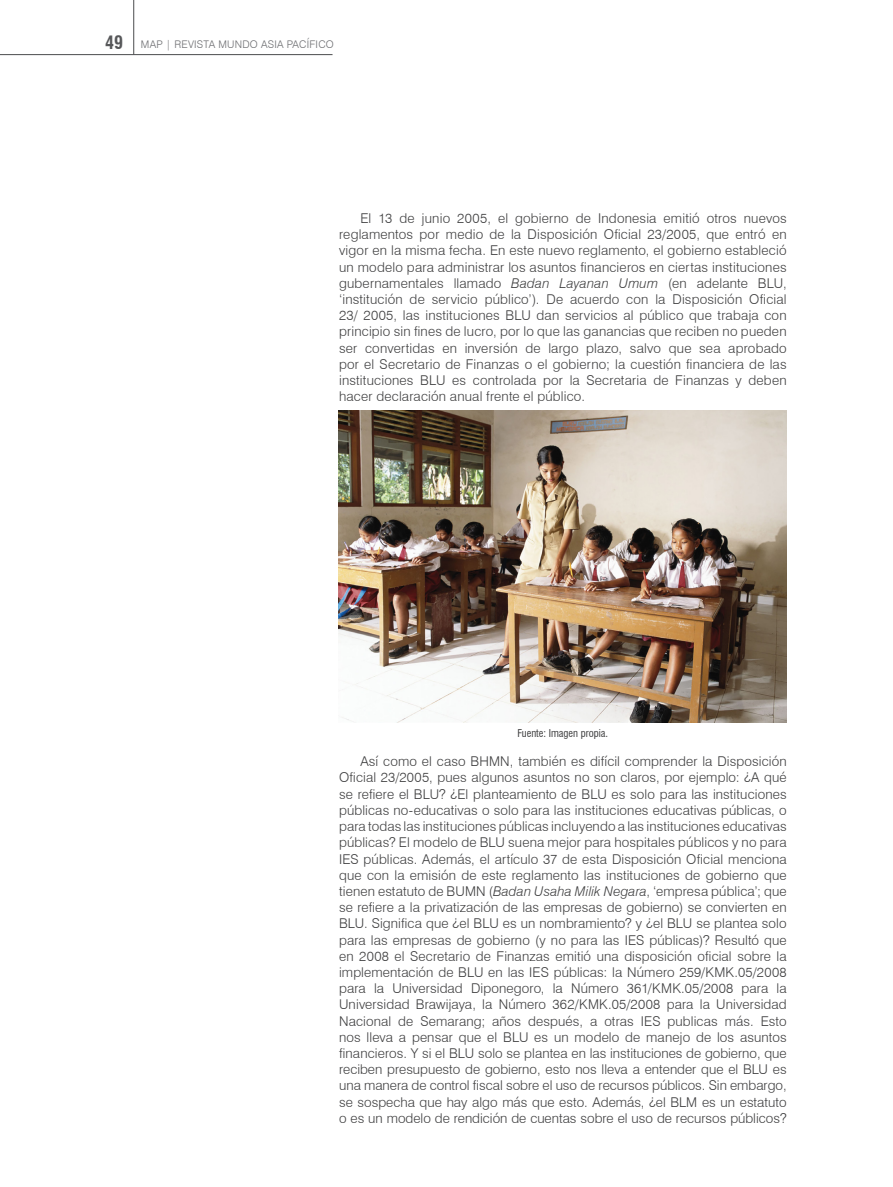
<style>
.page{position:relative;width:893px;height:1187px;background:#fff}
.page>*{position:absolute;margin:0;border:0;box-sizing:border-box;transform-origin:0 0}
._01_TX_Sangría{font:300 13.5px/16.2px "Swiss 721 BT";color:#3e3e3f;text-align:justify}
.t1{font:300 10.5px "Swiss 721 BT";letter-spacing:.02em;color:#6c6d70}
.Fuente{font:condensed 10.5px "Swiss 721 BT";color:#3e3e3f}
.s1{font-weight:700;font-stretch:condensed;font-size:18px;color:#57585a}
.s2{font-style:italic}
</style>
<div class="page">
<img style="left:339px;top:410px;width:448px;height:312px">
<hr style="left:0;top:54px;width:333px;height:1px;background:#4b4c4d">
<hr style="left:133px;top:0;width:1px;height:55px;background:#4b4c4d">
<p class="t1" style="left:105px;top:38px;width:230px"><span class="s1">49</span> MAP | REVISTA MUNDO ASIA PACÍFICO</p>
<p class="_01_TX_Sangría" style="left:339px;top:210px;width:449px;text-indent:21px">El 13 de junio 2005, el gobierno de Indonesia emitió otros nuevos reglamentos por medio de la Disposición Oficial 23/2005, que entró en vigor en la misma fecha. En este nuevo reglamento, el gobierno estableció un modelo para administrar los asuntos financieros en ciertas instituciones gubernamentales llamado <span class="s2">Badan Layanan Umum</span> (en adelante BLU, ‘institución de servicio público’). De acuerdo con la Disposición Oficial 23/ 2005, las instituciones BLU dan servicios al público que trabaja con principio sin fines de lucro, por lo que las ganancias que reciben no pueden ser convertidas en inversión de largo plazo, salvo que sea aprobado por el Secretario de Finanzas o el gobierno; la cuestión financiera de las instituciones BLU es controlada por la Secretaria de Finanzas y deben hacer declaración anual frente el público.</p>
<p class="Fuente" style="left:517px;top:726px;width:92px">Fuente: Imagen propia.</p>
<p class="_01_TX_Sangría" style="left:339px;top:753px;width:449px;text-indent:21px">Así como el caso BHMN, también es difícil comprender la Disposición Oficial 23/2005, pues algunos asuntos no son claros, por ejemplo: ¿A qué se refiere el BLU? ¿El planteamiento de BLU es solo para las instituciones públicas no-educativas o solo para las instituciones educativas públicas, o para todas las instituciones públicas incluyendo a las instituciones educativas públicas? El modelo de BLU suena mejor para hospitales públicos y no para IES públicas. Además, el artículo 37 de esta Disposición Oficial menciona que con la emisión de este reglamento las instituciones de gobierno que tienen estatuto de BUMN (<span class="s2">Badan Usaha Milik Negara</span>, ‘empresa pública’; que se refiere a la privatización de las empresas de gobierno) se convierten en BLU. Significa que ¿el BLU es un nombramiento? y ¿el BLU se plantea solo para las empresas de gobierno (y no para las IES públicas)? Resultó que en 2008 el Secretario de Finanzas emitió una disposición oficial sobre la implementación de BLU en las IES públicas: la Número 259/KMK.05/2008 para la Universidad Diponegoro, la Número 361/KMK.05/2008 para la Universidad Brawijaya, la Número 362/KMK.05/2008 para la Universidad Nacional de Semarang; años después, a otras IES publicas más. Esto nos lleva a pensar que el BLU es un modelo de manejo de los asuntos financieros. Y si el BLU solo se plantea en las instituciones de gobierno, que reciben presupuesto de gobierno, esto nos lleva a entender que el BLU es una manera de control fiscal sobre el uso de recursos públicos. Sin embargo, se sospecha que hay algo más que esto. Además, ¿el BLM es un estatuto o es un modelo de rendición de cuentas sobre el uso de recursos públicos?</p>
</div>
